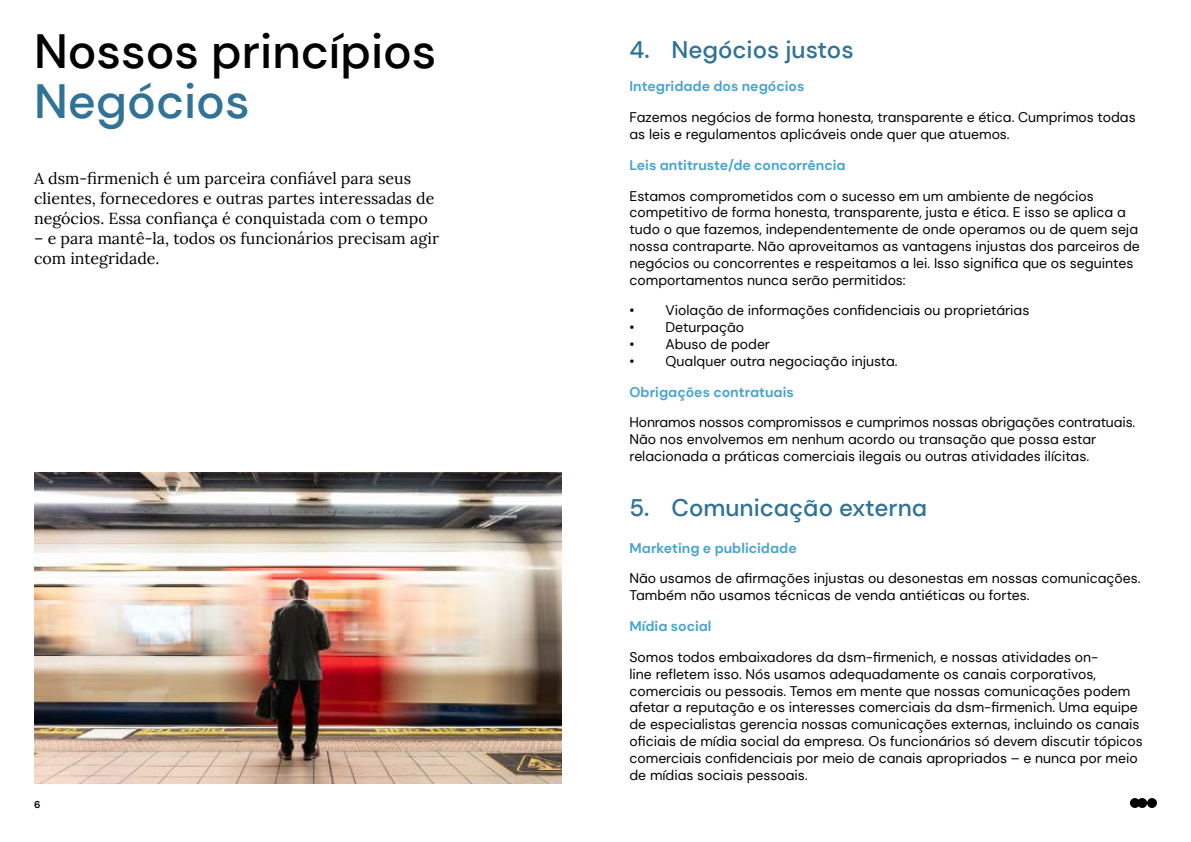
<style>
.page{position:relative;width:1191px;height:842px;background:#fff}
.page>*{position:absolute;margin:0;border:0;box-sizing:border-box;transform-origin:0 0}
.t1{font:500 48px "DM Sans";color:#000}
.t2{font:500 48px "DM Sans";color:#307396}
.t3{font:500 24px "DM Sans";color:#307396}
.t4{font:16px/20px "Lora";color:#000}
.t5{font:14px/16.8px "DM Sans";color:#000}
.t6{font:700 14px "DM Sans";color:#47a3cf}
.t7{font:700 10px "DM Sans";color:#000}
</style>
<div class="page">
<svg style="left:1130px;top:798px;width:27px;height:10px"></svg>
<img style="left:34px;top:472px;width:527px;height:311px">
<h1 class="t1" style="left:34px;top:21px;width:404px">Nossos princípios</h1>
<h1 class="t2" style="left:34px;top:71px;width:217px">Negócios</h1>
<p class="t4" style="left:34px;top:167px;width:402px">A dsm-firmenich é um parceira confiável para seus clientes, fornecedores e outras partes interessadas de negócios. Essa confiança é conquistada com o tempo</p>
<p class="t4" style="left:34px;top:227px;width:406px">– e para mantê-la, todos os funcionários precisam agir com integridade.</p>
<p class="t7" style="left:34px;top:798px;width:8px">6</p>
<h2 class="t3" style="left:629px;top:35px;width:226px">4. Negócios justos</h2>
<p class="t6" style="left:629px;top:78px;width:176px">Integridade dos negócios</p>
<p class="t5" style="left:629px;top:109px;width:507px">Fazemos negócios de forma honesta, transparente e ética. Cumprimos todas as leis e regulamentos aplicáveis onde quer que atuemos.</p>
<p class="t6" style="left:629px;top:156px;width:218px">Leis antitruste/de concorrência</p>
<p class="t5" style="left:629px;top:187px;width:512px">Estamos comprometidos com o sucesso em um ambiente de negócios competitivo de forma honesta, transparente, justa e ética. E isso se aplica a tudo o que fazemos, independentemente de onde operamos ou de quem seja nossa contraparte. Não aproveitamos as vantagens injustas dos parceiros de negócios ou concorrentes e respeitamos a lei. Isso significa que os seguintes comportamentos nunca serão permitidos:</p>
<p class="t5" style="left:629px;top:302px;width:401px">• Violação de informações confidenciais ou proprietárias</p>
<p class="t5" style="left:629px;top:319px;width:116px">• Deturpação</p>
<p class="t5" style="left:629px;top:336px;width:142px">• Abuso de poder</p>
<p class="t5" style="left:629px;top:352px;width:269px">• Qualquer outra negociação injusta.</p>
<p class="t6" style="left:629px;top:383px;width:166px">Obrigações contratuais</p>
<p class="t5" style="left:629px;top:414px;width:507px">Honramos nossos compromissos e cumprimos nossas obrigações contratuais.<br>Não nos envolvemos em nenhum acordo ou transação que possa estar relacionada a práticas comerciais ilegais ou outras atividades ilícitas.</p>
<h2 class="t3" style="left:629px;top:493px;width:299px">5. Comunicação externa</h2>
<p class="t6" style="left:629px;top:539px;width:169px">Marketing e publicidade</p>
<p class="t5" style="left:629px;top:570px;width:512px">Não usamos de afirmações injustas ou desonestas em nossas comunicações.<br>Também não usamos técnicas de venda antiéticas ou fortes.</p>
<p class="t6" style="left:629px;top:617px;width:84px">Mídia social</p>
<p class="t5" style="left:629px;top:648px;width:515px">Somos todos embaixadores da dsm-firmenich, e nossas atividades on-<br>line refletem isso. Nós usamos adequadamente os canais corporativos, comerciais ou pessoais. Temos em mente que nossas comunicações podem afetar a reputação e os interesses comerciais da dsm-firmenich. Uma equipe de especialistas gerencia nossas comunicações externas, incluindo os canais oficiais de mídia social da empresa. Os funcionários só devem discutir tópicos comerciais confidenciais por meio de canais apropriados – e nunca por meio de mídias sociais pessoais.</p>
</div>
